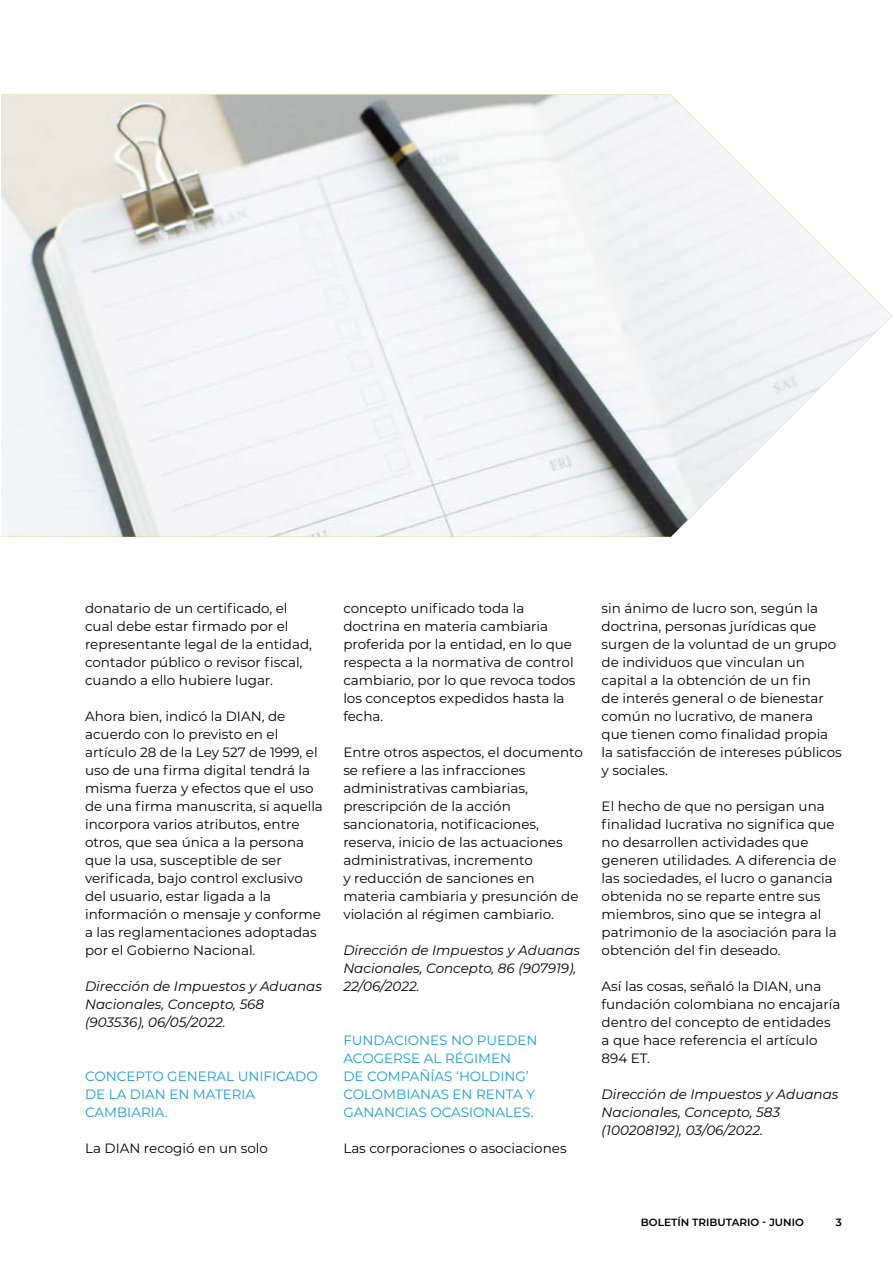
<style>
.page{position:relative;width:893px;height:1263px;background:#fff}
.page>*{position:absolute;margin:0;border:0;box-sizing:border-box;transform-origin:0 0}
.t1{font:13.5px/18px "Montserrat";color:#000}
.t2{font:italic 13.5px/18px "Montserrat";color:#000}
.t3{font:13.5px/18px "Montserrat";color:#1a9dd9}
.t4{font:600 10.5px "Montserrat";color:#000}
</style>
<div class="page">
<img style="left:1px;top:95px;width:891px;height:442px">
<p class="t1" style="left:85px;top:599px;width:229px">donatario de un certificado, el cual debe estar firmado por el representante legal de la entidad, contador público o revisor fiscal, cuando a ello hubiere lugar.</p>
<p class="t1" style="left:85px;top:707px;width:239px">Ahora bien, indicó la DIAN, de acuerdo con lo previsto en el artículo 28 de la Ley 527 de 1999, el uso de una firma digital tendrá la misma fuerza y efectos que el uso de una firma manuscrita, si aquella incorpora varios atributos, entre otros, que sea única a la persona que la usa, susceptible de ser verificada, bajo control exclusivo del usuario, estar ligada a la información o mensaje y conforme a las reglamentaciones adoptadas por el Gobierno Nacional.</p>
<p class="t2" style="left:85px;top:977px;width:238px">Dirección de Impuestos y Aduanas<br>Nacionales, Concepto, 568 (903536), 06/05/2022.</p>
<p class="t3" style="left:85px;top:1067px;width:234px">CONCEPTO GENERAL UNIFICADO<br>DE LA DIAN EN MATERIA<br>CAMBIARIA.</p>
<p class="t1" style="left:85px;top:1139px;width:184px">La DIAN recogió en un solo</p>
<p class="t1" style="left:343px;top:599px;width:234px">concepto unificado toda la doctrina en materia cambiaria proferida por la entidad, en lo que respecta a la normativa de control cambiario, por lo que revoca todos los conceptos expedidos hasta la fecha.</p>
<p class="t1" style="left:343px;top:742px;width:241px">Entre otros aspectos, el documento se refiere a las infracciones administrativas cambiarias, prescripción de la acción sancionatoria, notificaciones, reserva, inicio de las actuaciones administrativas, incremento<br>y reducción de sanciones en materia cambiaria y presunción de violación al régimen cambiario.</p>
<p class="t2" style="left:343px;top:940px;width:238px">Dirección de Impuestos y Aduanas<br>Nacionales, Concepto, 86 (907919),<br>22/06/2022.</p>
<p class="t3" style="left:343px;top:1030px;width:196px">FUNDACIONES NO PUEDEN<br>ACOGERSE AL RÉGIMEN<br>DE COMPAÑÍAS ‘HOLDING’<br>COLOMBIANAS EN RENTA Y<br>GANANCIAS OCASIONALES.</p>
<p class="t1" style="left:343px;top:1138px;width:225px">Las corporaciones o asociaciones</p>
<p class="t1" style="left:602px;top:598px;width:242px">sin ánimo de lucro son, según la doctrina, personas jurídicas que surgen de la voluntad de un grupo de individuos que vinculan un capital a la obtención de un fin<br>de interés general o de bienestar común no lucrativo, de manera que tienen como finalidad propia la satisfacción de intereses públicos y sociales.</p>
<p class="t1" style="left:602px;top:796px;width:237px">El hecho de que no persigan una finalidad lucrativa no significa que no desarrollen actividades que generen utilidades. A diferencia de las sociedades, el lucro o ganancia obtenida no se reparte entre sus miembros, sino que se integra al patrimonio de la asociación para la obtención del fin deseado.</p>
<p class="t1" style="left:602px;top:976px;width:240px">Así las cosas, señaló la DIAN, una fundación colombiana no encajaría dentro del concepto de entidades a que hace referencia el artículo<br>894 ET.</p>
<p class="t2" style="left:602px;top:1084px;width:238px">Dirección de Impuestos y Aduanas<br>Nacionales, Concepto, 583 (100208192), 03/06/2022.</p>
<p class="t4" style="left:641px;top:1215px;width:164px">BOLETÍN TRIBUTARIO - JUNIO</p>
<p class="t4" style="left:836px;top:1215px;width:8px">3</p>
</div>
